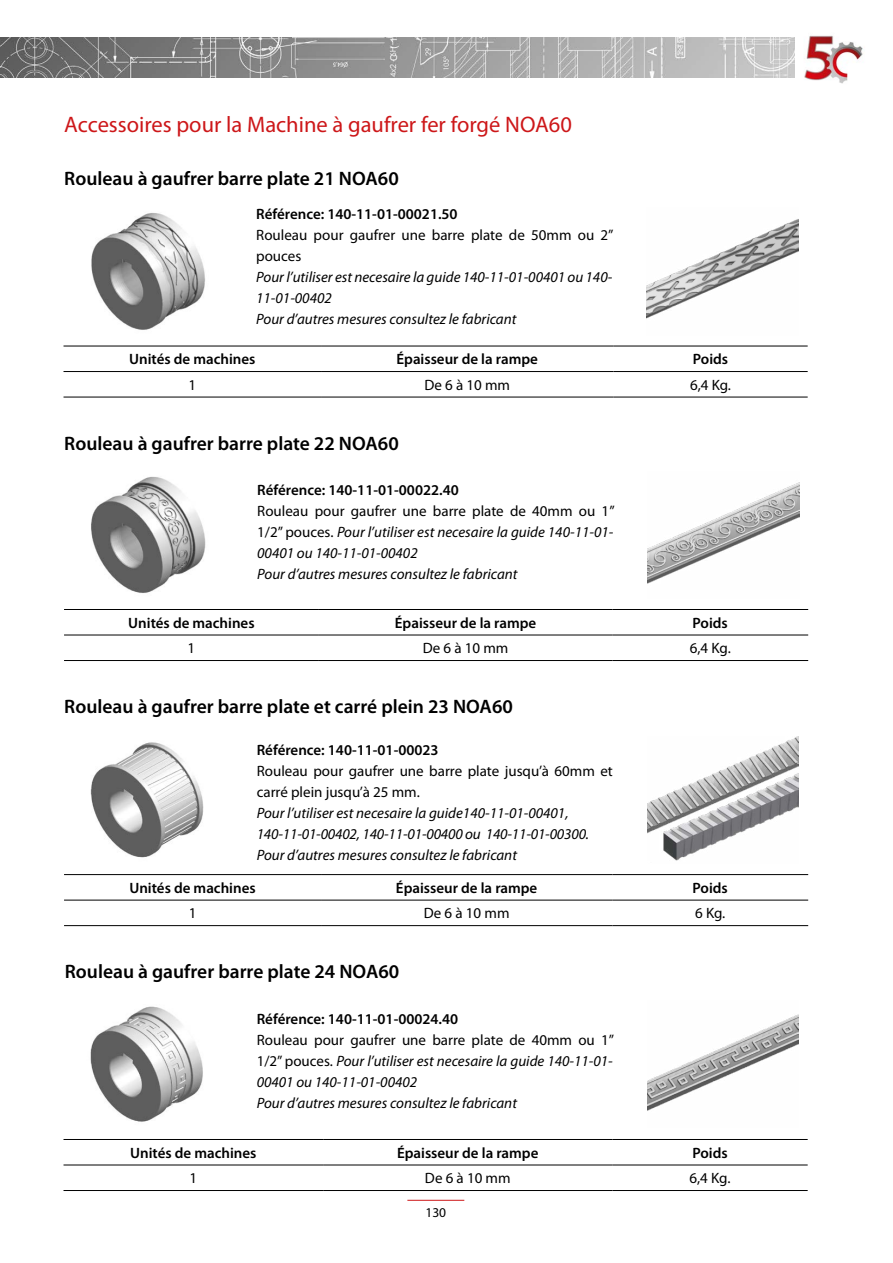
<style>
.page{position:relative;width:893px;height:1263px;background:#fff}
.page>*{position:absolute;margin:0;border:0;box-sizing:border-box;transform-origin:0 0}
.t1{font:22.5px "Myriad Pro";color:#cd1719}
.t2{font:600 19.5px "Myriad Pro";color:#000}
.t3{font:italic 15px/21px "Myriad Pro";color:#000}
.t4{font:600 15px "Myriad Pro";color:#000}
.t5{font:15px/21px "Myriad Pro";color:#000}
.t6{font:13.5px "Myriad Pro";color:#000}
.s1{font-style:normal}
</style>
<div class="page">
<img style="left:0;top:38px;width:795px;height:40px">
<img style="left:804px;top:35px;width:59px;height:49px">
<hr style="left:407px;top:1200px;width:57px;height:1px;background:#cd1719">
<img style="left:91px;top:213px;width:114px;height:117px">
<img style="left:647px;top:219px;width:151px;height:99px">
<img style="left:91px;top:476px;width:115px;height:117px">
<img style="left:648px;top:482px;width:151px;height:102px">
<img style="left:90px;top:742px;width:114px;height:116px">
<img style="left:647px;top:736px;width:152px;height:125px">
<img style="left:90px;top:1006px;width:113px;height:116px">
<img style="left:647px;top:1014px;width:152px;height:97px">
<hr style="left:64px;top:346px;width:257px;height:1px;background:#000">
<hr style="left:321px;top:346px;width:292px;height:1px;background:#000">
<hr style="left:613px;top:346px;width:195px;height:1px;background:#000">
<hr style="left:64px;top:371px;width:257px;height:1px;background:#000">
<hr style="left:321px;top:371px;width:292px;height:1px;background:#000">
<hr style="left:613px;top:371px;width:195px;height:1px;background:#000">
<hr style="left:64px;top:397px;width:257px;height:1px;background:#000">
<hr style="left:321px;top:397px;width:292px;height:1px;background:#000">
<hr style="left:613px;top:397px;width:195px;height:1px;background:#000">
<hr style="left:64px;top:609px;width:255px;height:1px;background:#000">
<hr style="left:319px;top:609px;width:293px;height:1px;background:#000">
<hr style="left:612px;top:609px;width:196px;height:1px;background:#000">
<hr style="left:64px;top:635px;width:255px;height:1px;background:#000">
<hr style="left:319px;top:635px;width:293px;height:1px;background:#000">
<hr style="left:612px;top:635px;width:196px;height:1px;background:#000">
<hr style="left:64px;top:660px;width:255px;height:1px;background:#000">
<hr style="left:319px;top:660px;width:293px;height:1px;background:#000">
<hr style="left:612px;top:660px;width:196px;height:1px;background:#000">
<hr style="left:64px;top:874px;width:257px;height:1px;background:#000">
<hr style="left:321px;top:874px;width:291px;height:1px;background:#000">
<hr style="left:612px;top:874px;width:196px;height:1px;background:#000">
<hr style="left:64px;top:900px;width:257px;height:1px;background:#000">
<hr style="left:321px;top:900px;width:291px;height:1px;background:#000">
<hr style="left:612px;top:900px;width:196px;height:1px;background:#000">
<hr style="left:64px;top:925px;width:257px;height:1px;background:#000">
<hr style="left:321px;top:925px;width:291px;height:1px;background:#000">
<hr style="left:612px;top:925px;width:196px;height:1px;background:#000">
<hr style="left:64px;top:1139px;width:259px;height:1px;background:#000">
<hr style="left:323px;top:1139px;width:289px;height:1px;background:#000">
<hr style="left:612px;top:1139px;width:196px;height:1px;background:#000">
<hr style="left:64px;top:1165px;width:259px;height:1px;background:#000">
<hr style="left:323px;top:1165px;width:289px;height:1px;background:#000">
<hr style="left:612px;top:1165px;width:196px;height:1px;background:#000">
<hr style="left:64px;top:1190px;width:259px;height:1px;background:#000">
<hr style="left:323px;top:1190px;width:289px;height:1px;background:#000">
<hr style="left:612px;top:1190px;width:196px;height:1px;background:#000">
<h1 class="t1" style="left:64px;top:110px;width:509px">Accessoires pour la Machine à gaufrer fer forgé NOA60</h1>
<h2 class="t2" style="left:64px;top:166px;width:336px">Rouleau à gaufrer barre plate 21 NOA60</h2>
<p class="t4" style="left:256px;top:204px;width:203px">Référence: 140-11-01-00021.50</p>
<p class="t5" style="left:256px;top:224px;width:359px">Rouleau pour gaufrer une barre plate de 50mm ou 2” pouces</p>
<p class="t3" style="left:256px;top:267px;width:358px">Pour l’utiliser est necesaire la guide 140-11-01-00401 ou 140-<br>11-01-00402<br>Pour d’autres mesures consultez le fabricant</p>
<p class="t4" style="left:129px;top:350px;width:128px">Unités de machines</p>
<p class="t4" style="left:396px;top:350px;width:143px">Épaisseur de la rampe</p>
<p class="t4" style="left:693px;top:350px;width:37px">Poids</p>
<p class="t5" style="left:188px;top:374px;width:9px">1</p>
<p class="t5" style="left:424px;top:374px;width:87px">De 6 à 10 mm</p>
<p class="t5" style="left:690px;top:374px;width:42px">6,4 Kg.</p>
<h2 class="t2" style="left:64px;top:431px;width:336px">Rouleau à gaufrer barre plate 22 NOA60</h2>
<p class="t4" style="left:257px;top:480px;width:203px">Référence: 140-11-01-00022.40</p>
<p class="t3" style="left:257px;top:501px;width:359px"><span class="s1">Rouleau pour gaufrer une barre plate de 40mm ou 1” 1/2” pouces.</span> Pour l’utiliser est necesaire la guide 140-11-01- 00401 ou 140-11-01-00402<br>Pour d’autres mesures consultez le fabricant</p>
<p class="t4" style="left:128px;top:613px;width:128px">Unités de machines</p>
<p class="t4" style="left:395px;top:613px;width:143px">Épaisseur de la rampe</p>
<p class="t4" style="left:693px;top:613px;width:37px">Poids</p>
<p class="t5" style="left:188px;top:638px;width:9px">1</p>
<p class="t5" style="left:423px;top:638px;width:87px">De 6 à 10 mm</p>
<p class="t5" style="left:690px;top:638px;width:42px">6,4 Kg.</p>
<h2 class="t2" style="left:64px;top:694px;width:450px">Rouleau à gaufrer barre plate et carré plein 23 NOA60</h2>
<p class="t4" style="left:257px;top:740px;width:183px">Référence: 140-11-01-00023</p>
<p class="t5" style="left:257px;top:760px;width:358px">Rouleau pour gaufrer une barre plate jusqu’à 60mm et carré plein jusqu’à 25 mm.</p>
<p class="t3" style="left:257px;top:803px;width:334px">Pour l’utiliser est necesaire la guide140-11-01-00401,<br>140-11-01-00402, 140-11-01-00400 ou 140-11-01-00300.<br>Pour d’autres mesures consultez le fabricant</p>
<p class="t4" style="left:129px;top:878px;width:128px">Unités de machines</p>
<p class="t4" style="left:396px;top:878px;width:143px">Épaisseur de la rampe</p>
<p class="t4" style="left:693px;top:878px;width:37px">Poids</p>
<p class="t5" style="left:189px;top:903px;width:9px">1</p>
<p class="t5" style="left:424px;top:903px;width:87px">De 6 à 10 mm</p>
<p class="t5" style="left:695px;top:903px;width:32px">6 Kg.</p>
<h2 class="t2" style="left:65px;top:959px;width:336px">Rouleau à gaufrer barre plate 24 NOA60</h2>
<p class="t4" style="left:257px;top:1009px;width:203px">Référence: 140-11-01-00024.40</p>
<p class="t3" style="left:257px;top:1030px;width:359px"><span class="s1">Rouleau pour gaufrer une barre plate de 40mm ou 1” 1/2” pouces.</span> Pour l’utiliser est necesaire la guide 140-11-01- 00401 ou 140-11-01-00402<br>Pour d’autres mesures consultez le fabricant</p>
<p class="t4" style="left:130px;top:1143px;width:128px">Unités de machines</p>
<p class="t4" style="left:397px;top:1143px;width:143px">Épaisseur de la rampe</p>
<p class="t4" style="left:692px;top:1143px;width:37px">Poids</p>
<p class="t5" style="left:190px;top:1167px;width:9px">1</p>
<p class="t5" style="left:425px;top:1167px;width:87px">De 6 à 10 mm</p>
<p class="t5" style="left:689px;top:1167px;width:42px">6,4 Kg.</p>
<p class="t6" style="left:425px;top:1204px;width:22px">130</p>
</div>
